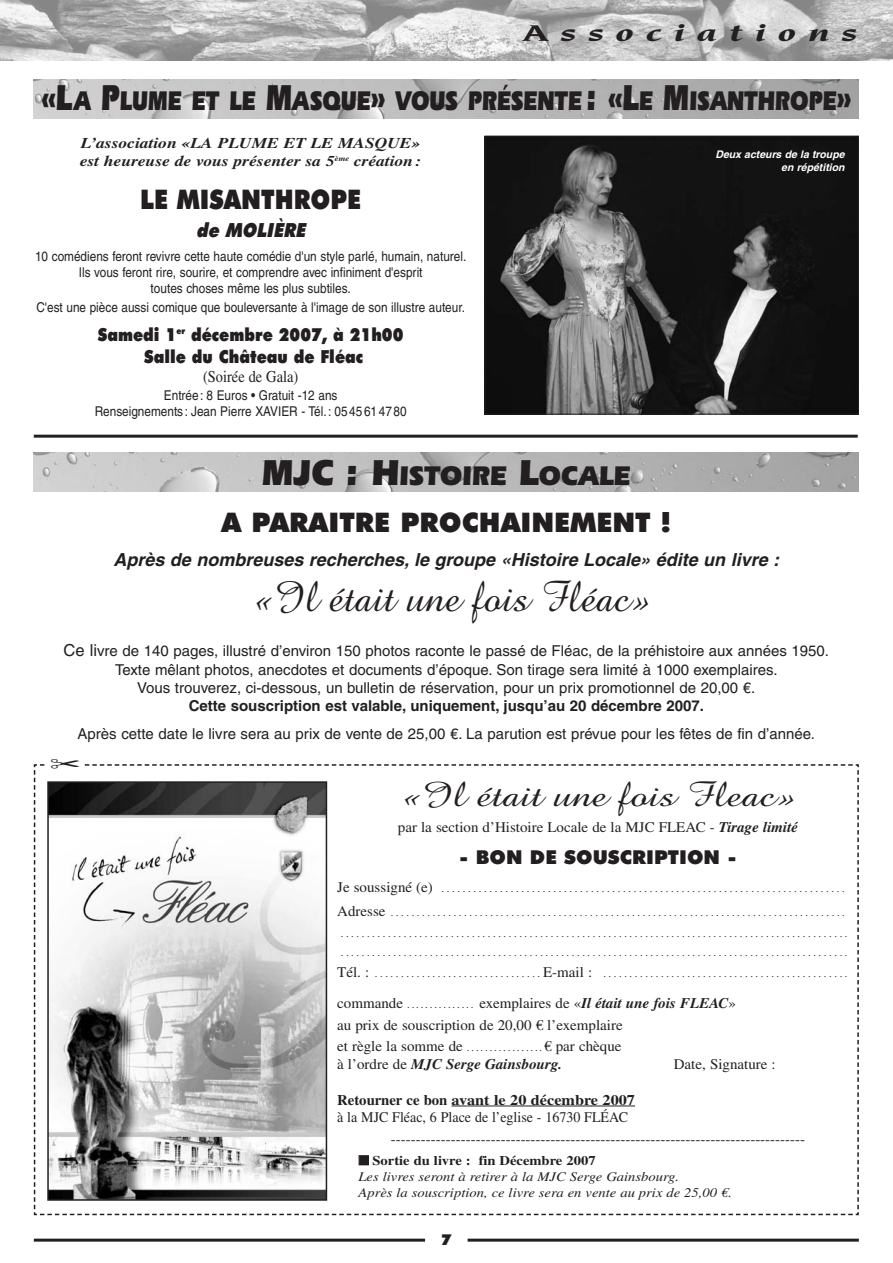
<style>
.page{position:relative;width:893px;height:1263px;background:#fff}
.page>*{position:absolute;margin:0;border:0;box-sizing:border-box;transform-origin:0 0}
.t1{font:43.5px "Amazone BT";color:#231f20}
.t2{font:35.4px "Amazone BT";color:#231f20;scale:1.22 1}
.t3{font:900 28.2px "Eras IT Cby BT";color:#231f20;scale:.75 1}
.t4{font:900 28.2px "Eras IT Cby BT";color:#231f20;scale:.9 1}
.t5{font:900 27px "Futura BT";color:#231f20}
.t6{font:900 27px "Futura BT";color:#231f20;scale:.87 1}
.t7{font:italic 700 24px "Novarese IT Cby BT";letter-spacing:.285em;color:#231f20;scale:1.7 1}
.t8{font:italic 900 19.5px "Futura BT";color:#231f20;scale:.87 1}
.t9{font:900 19.2px "Futura BT";color:#231f20}
.t10{font:italic 700 18px "Helvetica";color:#231f20}
.t11{font:900 18px/21.6px "Futura BT";color:#231f20;text-align:center;scale:.87 1}
.t12{font:16.5px "Times";color:#231f20;scale:.87 1}
.t13{font:15px/18.3px "Helvetica";color:#231f20;text-align:center}
.t14{font:italic 700 15px/18px "Times";color:#231f20;scale:1.16 1}
.t15{font:700 15px "Helvetica";color:#231f20}
.t16{font:900 15px "Futura BT";color:#231f20}
.t17{font:14.7px/21.9px "Times";color:#231f20}
.t18{font:14.7px/21.9px "Times";color:#231f20;scale:.95 1}
.t19{font:700 14.7px "Times";color:#231f20}
.t20{font:italic 700 14.7px "Times";color:#231f20}
.t21{font:13.5px/16.2px "Helvetica";color:#231f20;text-align:center;scale:.87 1}
.t22{font:italic 13.2px/16.2px "Times";color:#231f20;scale:1.1 1}
.t23{font:10.5px "Times";color:#231f20}
.t24{font:italic 700 10.5px/12.6px "Helvetica";color:#fff;text-align:right}
.t25{font:10.35px/21px "Times";color:#231f20;text-align:center}
.s1{font-size:37.5px}
.s2{font-size:16.5px}
.s3{font-weight:700;font-style:italic}
.s4{font-size:14.7px}
.s5{font-size:10.5px}
.s6{font-weight:400;font-style:normal}
.s7{font-weight:700;font-style:normal}
</style>
<div class="page">
<img style="left:0;top:0;width:893px;height:60px">
<hr style="left:34px;top:1239px;width:391px;height:3px;background:#231f20">
<hr style="left:468px;top:1239px;width:391px;height:3px;background:#231f20">
<hr style="left:34px;top:435px;width:824px;height:3px;background:#231f20">
<img style="left:34px;top:79px;width:825px;height:40px">
<img style="left:487px;top:138px;width:370px;height:275px">
<div style="left:485px;top:136px;width:374px;height:279px;border:1px solid #231f20"></div>
<img style="left:34px;top:453px;width:825px;height:38px">
<svg style="left:34px;top:764px;width:825px;height:451px"></svg>
<h3 class="t7" style="left:522px;top:22px;width:199px">Associations</h3>
<h3 class="t3" style="left:41px;top:91px;width:1082px"><span class="s1">«L</span>A <span class="s1">P</span>LUME ET LE <span class="s1">M</span>ASQUE<span class="s1">»</span> VOUS PRÉSENTE <span class="s1">: «L</span>E <span class="s1">M</span>ISANTHROPE<span class="s1">»</span></h3>
<h3 class="t14" style="left:80px;top:135px;width:296px">L’association «LA PLUME ET LE MASQUE» est heureuse de vous présenter sa 5<sup>ème</sup> création :</h3>
<h3 class="t6" style="left:140px;top:187px;width:255px">LE MISANTHROPE</h3>
<h3 class="t8" style="left:196px;top:221px;width:131px">de MOLIÈRE</h3>
<h3 class="t21" style="left:35px;top:249px;width:497px">10 comédiens feront revivre cette haute comédie d'un style parlé, humain, naturel.<br>Ils vous feront rire, sourire, et comprendre avec infiniment d'esprit<br>toutes choses même les plus subtiles.</h3>
<h3 class="t21" style="left:36px;top:301px;width:494px">C'est une pièce aussi comique que bouleversante à l'image de son illustre auteur.</h3>
<h3 class="t11" style="left:98px;top:325px;width:353px">Samedi 1<sup>er</sup> décembre 2007, à 21h00<br>Salle du Château de Fléac</h3>
<h3 class="t12" style="left:203px;top:370px;width:111px">(Soirée de Gala)</h3>
<h3 class="t21" style="left:95px;top:388px;width:360px">Entrée : 8 Euros • Gratuit -12 ans<br>Renseignements : Jean Pierre XAVIER - Tél. : 05 45 61 47 80</h3>
<p class="t24" style="left:715px;top:149px;width:133px">Deux acteurs de la troupe en répétition</p>
<h3 class="t4" style="left:262px;top:466px;width:411px"><span class="s1">MJC : H</span>ISTOIRE <span class="s1">L</span>OCALE</h3>
<h3 class="t5" style="left:222px;top:511px;width:451px">A PARAITRE PROCHAINEMENT !</h3>
<h3 class="t10" style="left:113px;top:553px;width:671px">Après de nombreuses recherches, le groupe «Histoire Locale» édite un livre :</h3>
<h1 class="t1" style="left:252px;top:582px;width:400px">«Il était une fois Fléac»</h1>
<p class="t13" style="left:64px;top:643px;width:767px"><span class="s2">Ce li</span>vre de 140 pages, illustré d’environ 150 photos raconte le passé de Fléac, de la préhistoire aux années 1950.<br>Texte mêlant photos, anecdotes et documents d’époque. Son tirage sera limité à 1000 exemplaires.<br>Vous trouverez, ci-dessous, un bulletin de réservation, pour un prix promotionnel de 20,00 €.</p>
<h3 class="t15" style="left:189px;top:700px;width:517px">Cette souscription est valable, uniquement, jusqu’au 20 décembre 2007.</h3>
<h3 class="t13" style="left:78px;top:726px;width:739px">Après cette date le livre sera au prix de vente de 25,00 €. La parution est prévue pour les fêtes de fin d’année.</h3>
<h2 class="t2" style="left:400px;top:783px;width:326px">«Il était une fois Fleac»</h2>
<h3 class="t17" style="left:398px;top:817px;width:402px">par la section d’Histoire Locale de la MJC FLEAC - <span class="s3">Tirage limité</span></h3>
<h3 class="t9" style="left:459px;top:849px;width:279px">- BON DE SOUSCRIPTION -</h3>
<p class="t23" style="left:337px;top:884px;width:509px"><span class="s4">Je soussigné (e)</span> . . . . . . . . . . . . . . . . . . . . . . . . . . . . . . . . . . . . . . . . . . . . . . . . . . . . . . . . . . . . . . . . . . . . . . . . . . . .</p>
<p class="t25" style="left:337px;top:903px;width:512px"><span class="s4">Adresse</span> . . . . . . . . . . . . . . . . . . . . . . . . . . . . . . . . . . . . . . . . . . . . . . . . . . . . . . . . . . . . . . . . . . . . . . . . . . . . . . . . . . . . . . . . . . . . . . . . . . . . . . . . . . . . . . . . . . . . . . . . . . . . . . . . . . . . . . . . . . . . . . . . . . . . . . . . . . . . . . . . . . . . . . . . . . . . . . . . . . . . . . . .</p>
<p class="t25" style="left:337px;top:942px;width:512px;line-height:21.8px">. . . . . . . . . . . . . . . . . . . . . . . . . . . . . . . . . . . . . . . . . . . . . . . . . . . . . . . . . . . . . . . . . . . . . . . . . . . . . . . . . . . . . . . . . . . . . . . . .<br><span class="s4">Tél. :</span> . . . . . . . . . . . . . . . . . . . . . . . . . . . . . . . . <span class="s4">E-mail :</span> . . . . . . . . . . . . . . . . . . . . . . . . . . . . . . . . . . . . . . . . . . . . . . .</p>
<h3 class="t17" style="left:337px;top:993px;width:400px">commande <span class="s5">. . . . . . . . . . . . . . .</span> exemplaires de «<span class="s3">Il était une fois FLEAC</span>» au prix de souscription de 20,00 € l’exemplaire<br>et règle la somme de <span class="s5">. . . . . . . . . . . . . . . . .</span> € par chèque</h3>
<h3 class="t20" style="left:337px;top:1059px;width:227px"><span class="s6">à l’ordre de</span> MJC Serge Gainsbourg.</h3>
<h3 class="t17" style="left:674px;top:1055px;width:103px">Date, Signature :</h3>
<h3 class="t19" style="left:337px;top:1094px;width:299px">Retourner ce bon avant le 20 décembre 2007</h3>
<h3 class="t18" style="left:391px;top:1108px;width:438px;text-indent:-54px">à la MJC Fléac, 6 Place de l’eglise - 16730 FLÉAC -----------------------------------------------------------------------------------</h3>
<p class="t22" style="left:358px;top:1154px;width:341px">■ <span class="s7">Sortie du livre : fin Décembre 2007<br></span>Les livres seront à retirer à la MJC Serge Gainsbourg.<br>Après la souscription, ce livre sera en vente au prix de 25,00 €.</p>
<h3 class="t16" style="left:441px;top:1234px;width:12px">7</h3>
</div>
